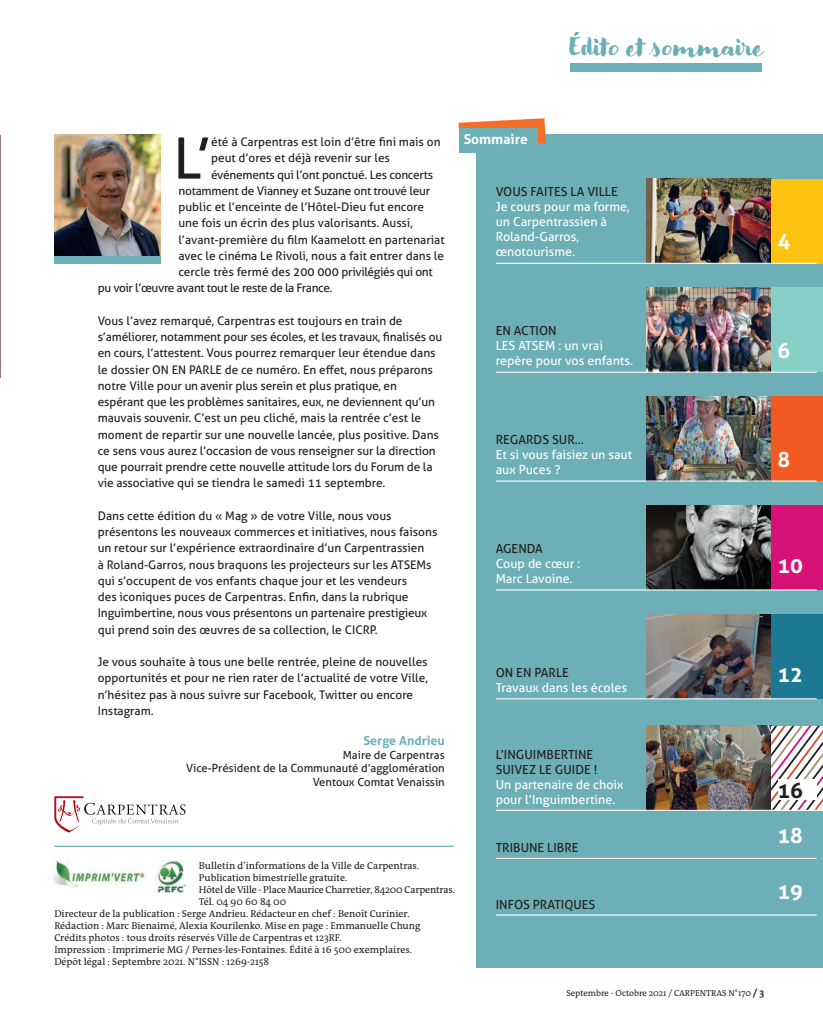
<style>
.page{position:relative;width:823px;height:1029px;background:#fff}
.page>*{position:absolute;margin:0;border:0;box-sizing:border-box;transform-origin:0 0}
.EDITO{font:57px "Aller";color:#231f20}
.t1{font:22.5px "Modern Love";color:#6dafb6}
.t2{font:700 21.25px "Aller";color:#fff}
.t3{font:700 21.25px "Aller";color:#231f20}
.t4{font:700 13.75px "Aller";color:#fff}
.t5{font:12.5px/15px "Aller";color:#fff}
.t6{font:12.5px "Aller";color:#231f20}
.EDITO-2{font:700 12.5px "Aller";color:#6dafb6}
.EDITO-3{font:11.88px/16.2px "Aller";color:#231f20}
.EDITO-4{font:11.88px "Aller";letter-spacing:-.02em;color:#231f20}
.EDITO-5{font:11.88px "Aller";letter-spacing:-.03em;color:#231f20}
.t7{font:11.25px "Aller";color:#231f20}
.t8{font:10px/12px "Qua Text";color:#231f20}
.t9{font:8.75px "Qua Text";color:#231f20}
.s1{font-weight:700;font-size:10px}
</style>
<div class="page">
<hr style="left:0;top:135px;width:1px;height:242px;background:#997387">
<div style="left:570px;top:63px;width:191px;height:9px;background:#6dafb6"></div>
<div style="left:476px;top:135px;width:347px;height:833px;background:#6dafb6"></div>
<img style="left:54px;top:135px;width:107px;height:121px">
<div style="left:54px;top:256px;width:107px;height:8px;background:#6dafb6"></div>
<hr style="left:54px;top:845px;width:400px;height:2px;background:#6dafb6">
<svg style="left:54px;top:796px;width:131px;height:36px"></svg>
<img style="left:646px;top:179px;width:125px;height:84px">
<div style="left:771px;top:179px;width:52px;height:84px;background:#fec210"></div>
<hr style="left:495px;top:263px;width:321px;height:1px;background:#fff">
<img style="left:646px;top:288px;width:125px;height:84px">
<div style="left:771px;top:288px;width:52px;height:84px;background:#85cfc6"></div>
<hr style="left:495px;top:372px;width:321px;height:1px;background:#fff">
<img style="left:646px;top:396px;width:125px;height:84px">
<div style="left:771px;top:396px;width:52px;height:85px;background:#f15921"></div>
<hr style="left:495px;top:480px;width:321px;height:2px;background:#fff">
<img style="left:646px;top:505px;width:125px;height:84px">
<div style="left:771px;top:505px;width:52px;height:85px;background:#d81177"></div>
<hr style="left:495px;top:589px;width:321px;height:1px;background:#fff">
<img style="left:646px;top:614px;width:125px;height:84px">
<div style="left:771px;top:614px;width:52px;height:85px;background:#1d7892"></div>
<hr style="left:495px;top:698px;width:321px;height:1px;background:#fff">
<img style="left:646px;top:726px;width:125px;height:84px">
<svg style="left:771px;top:726px;width:52px;height:84px;background:#dccbcc"></svg>
<hr style="left:495px;top:810px;width:321px;height:1px;background:#fff">
<hr style="left:495px;top:858px;width:321px;height:1px;background:#fff">
<hr style="left:495px;top:914px;width:321px;height:1px;background:#fff">
<img style="left:53px;top:860px;width:93px;height:28px">
<img style="left:155px;top:860px;width:31px;height:33px">
<svg style="left:458px;top:118px;width:87px;height:26px"></svg>
<div style="left:458px;top:128px;width:79px;height:25px;background:#6dafb6"></div>
<div style="left:777px;top:779px;width:39px;height:21px;background:#fff"></div>
<p class="t1" style="left:569px;top:34px;width:195px">Édito et sommaire</p>
<p class="EDITO" style="left:173px;top:124px;width:39px">L’</p>
<p class="EDITO-3" style="left:211px;top:134px;width:231px">été à Carpentras est loin d’être fini mais on</p>
<p class="EDITO-3" style="left:211px;top:150px;width:180px">peut d’ores et déjà revenir sur les</p>
<p class="EDITO-4" style="left:211px;top:167px;width:224px">événements qui l’ont ponctué. Les concerts</p>
<p class="EDITO-4" style="left:178px;top:183px;width:253px">notamment de Vianney et Suzane ont trouvé leur</p>
<p class="EDITO-3" style="left:178px;top:199px;width:247px">public et l’enceinte de l’Hôtel-Dieu fut encore</p>
<p class="EDITO-3" style="left:178px;top:215px;width:236px">une fois un écrin des plus valorisants. Aussi,</p>
<p class="EDITO-3" style="left:178px;top:231px;width:268px">l’avant-première du film Kaamelott en partenariat</p>
<p class="EDITO-3" style="left:178px;top:247px;width:267px">avec le cinéma Le Rivoli, nous a fait entrer dans le</p>
<p class="EDITO-3" style="left:178px;top:264px;width:256px">cercle très fermé des 200 000 privilégiés qui ont</p>
<p class="EDITO-5" style="left:98px;top:281px;width:236px">pu voir l’œuvre avant tout le reste de la France.</p>
<p class="EDITO-3" style="left:98px;top:312px;width:346px">Vous l’avez remarqué, Carpentras est toujours en train de s’améliorer, notamment pour ses écoles, et les travaux, finalisés ou en cours, l’attestent. Vous pourrez remarquer leur étendue dans le dossier ON EN PARLE de ce numéro. En effet, nous préparons notre Ville pour un avenir plus serein et plus pratique, en espérant que les problèmes sanitaires, eux, ne deviennent qu’un mauvais souvenir. C’est un peu cliché, mais la rentrée c’est le moment de repartir sur une nouvelle lancée, plus positive. Dans ce sens vous aurez l’occasion de vous renseigner sur la direction que pourrait prendre cette nouvelle attitude lors du Forum de la vie associative qui se tiendra le samedi 11 septembre.</p>
<p class="EDITO-3" style="left:98px;top:507px;width:341px">Dans cette édition du « Mag » de votre Ville, nous vous présentons les nouveaux commerces et initiatives, nous faisons un retour sur l’expérience extraordinaire d’un Carpentrassien<br>à Roland-Garros, nous braquons les projecteurs sur les ATSEMs qui s’occupent de vos enfants chaque jour et les vendeurs<br>des iconiques puces de Carpentras. Enfin, dans la rubrique Inguimbertine, nous vous présentons un partenaire prestigieux qui prend soin des œuvres de sa collection, le CICRP.</p>
<p class="EDITO-3" style="left:98px;top:654px;width:331px">Je vous souhaite à tous une belle rentrée, pleine de nouvelles opportunités et pour ne rien rater de l’actualité de votre Ville, n’hésitez pas à nous suivre sur Facebook, Twitter ou encore Instagram.</p>
<p class="EDITO-2" style="left:363px;top:733px;width:83px">Serge Andrieu</p>
<p class="t7" style="left:343px;top:747px;width:103px">Maire de Carpentras</p>
<p class="t7" style="left:186px;top:761px;width:260px">Vice-Président de la Communauté d’agglomération</p>
<p class="t7" style="left:313px;top:774px;width:133px">Ventoux Comtat Venaissin</p>
<p class="t4" style="left:463px;top:131px;width:66px">Sommaire</p>
<p class="t6" style="left:495px;top:184px;width:124px">VOUS FAITES LA VILLE</p>
<p class="t5" style="left:495px;top:199px;width:136px">Je cours pour ma forme, un Carpentrassien à<br>Roland-Garros, œnotourisme.</p>
<p class="t6" style="left:495px;top:323px;width:62px">EN ACTION</p>
<p class="t5" style="left:495px;top:338px;width:139px">LES ATSEM : un vrai repère pour vos enfants.</p>
<p class="t6" style="left:495px;top:432px;width:90px">REGARDS SUR...</p>
<p class="t5" style="left:495px;top:447px;width:138px">Et si vous faisiez un saut aux Puces ?</p>
<p class="t6" style="left:495px;top:541px;width:49px">AGENDA</p>
<p class="t5" style="left:495px;top:556px;width:86px">Coup de cœur :<br>Marc Lavoine.</p>
<p class="t6" style="left:495px;top:665px;width:75px">ON EN PARLE</p>
<p class="t5" style="left:495px;top:680px;width:133px">Travaux dans les écoles</p>
<p class="t6" style="left:495px;top:747px;width:99px">L’INGUIMBERTINE</p>
<p class="t6" style="left:495px;top:762px;width:103px">SUIVEZ LE GUIDE !</p>
<p class="t5" style="left:495px;top:777px;width:129px">Un partenaire de choix pour l’Inguimbertine.</p>
<p class="t8" style="left:199px;top:860px;width:222px">Bulletin d’informations de la Ville de Carpentras.</p>
<p class="t8" style="left:199px;top:872px;width:150px">Publication bimestrielle gratuite.</p>
<p class="t8" style="left:199px;top:884px;width:257px">Hôtel de Ville - Place Maurice Charretier, 84200 Carpentras.<br>Tél. 04 90 60 84 00</p>
<p class="t8" style="left:54px;top:908px;width:357px">Directeur de la publication : Serge Andrieu. Rédacteur en chef : Benoît Curinier.</p>
<p class="t8" style="left:54px;top:920px;width:367px">Rédaction : Marc Bienaimé, Alexia Kourilenko. Mise en page : Emmanuelle Chung</p>
<p class="t8" style="left:54px;top:932px;width:288px">Crédits photos : tous droits réservés Ville de Carpentras et 123RF.</p>
<p class="t8" style="left:54px;top:944px;width:359px">Impression : Imprimerie MG / Pernes-les-Fontaines. Édité à 16 500 exemplaires.</p>
<p class="t8" style="left:54px;top:956px;width:216px">Dépôt légal : Septembre 2021. N°ISSN : 1269-2158</p>
<p class="t6" style="left:495px;top:840px;width:84px">TRIBUNE LIBRE</p>
<p class="t6" style="left:495px;top:896px;width:101px">INFOS PRATIQUES</p>
<p class="t9" style="left:566px;top:988px;width:199px">Septembre - Octobre 2021 / CARPENTRAS N°170 <span class="s1">/ 3</span></p>
<p class="t2" style="left:777px;top:228px;width:14px">4</p>
<p class="t2" style="left:777px;top:337px;width:14px">6</p>
<p class="t2" style="left:777px;top:446px;width:14px">8</p>
<p class="t2" style="left:777px;top:552px;width:27px">10</p>
<p class="t2" style="left:777px;top:661px;width:27px">12</p>
<p class="t3" style="left:777px;top:777px;width:27px">16</p>
<p class="t2" style="left:777px;top:822px;width:27px">18</p>
<p class="t2" style="left:777px;top:878px;width:27px">19</p>
</div>
